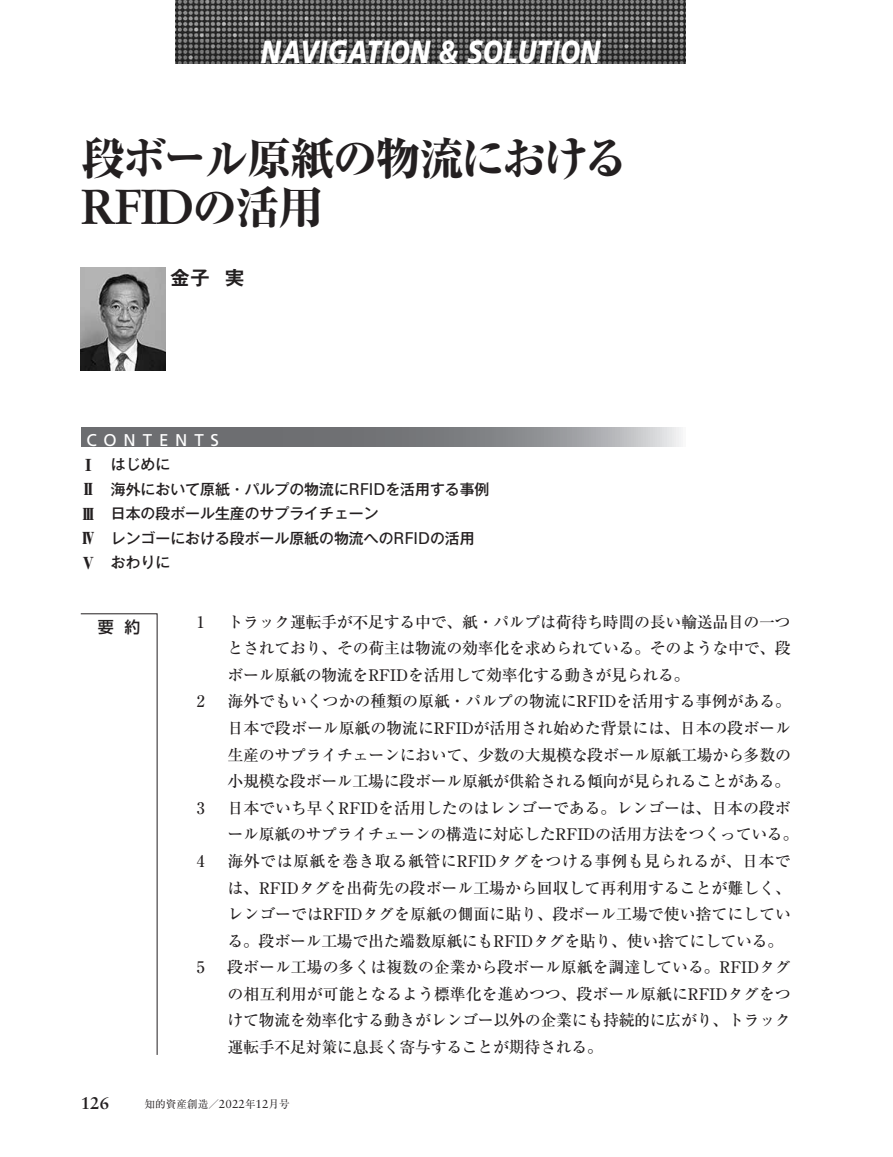
<style>
.page{position:relative;width:893px;height:1157px;background:#fff}
.page>*{position:absolute;margin:0;border:0;box-sizing:border-box;transform-origin:0 0}
.t1{font:700 49.05px "Sabon LT Std";color:#231f20}
.t2{font:800 44.7px "Ryumin Pr 6 N";letter-spacing:-.065em;color:#231f20}
.t3{font:italic 900 31.95px "Frutiger LT Std";letter-spacing:.015em;color:#fff;scale:.8 1}
.t4{font:700 19.2px "Gothic MB101 Pr 6 N De";color:#231f20}
.t5{font:16.95px "Frutiger LT Std";letter-spacing:.4em;color:#fff}
.t6{font:700 16.95px "Sabon LT Std";color:#231f20}
.t7{font:500 15.9px/26.5px "Ryumin Pro";letter-spacing:-.02em;color:#231f20;text-align:justify}
.t8{font:500 15.9px "Shin Go Pro";color:#231f20}
.t9{font:500 14.85px/24.5px "Gothic MB101 Pr 6 N";color:#231f20}
.t10{font:10.65px "Ryumin Pr 6 N";color:#231f20}
.s1{font-family:"Ryumin Pr 6 N";font-weight:800;font-size:44.7px}
.s2{font-family:"Ryumin Pr 6 N";font-weight:900;font-size:15.9px}
.s3{font-family:"Univers LT Std";font-weight:400;font-size:16.35px}
.s4{font-family:"Sabon LT Std";font-size:11.7px}
</style>
<div class="page">
<img style="left:175px;top:0;width:511px;height:64px">
<svg style="left:81px;top:427px;width:600px;height:19px;background:#838487"></svg>
<svg style="left:80px;top:613px;width:78px;height:442px"></svg>
<img style="left:81px;top:268px;width:85px;height:102px">
<h3 class="t3" style="left:261px;top:32px;width:425px">NAVIGATION &amp; SOLUTION</h3>
<h2 class="t2" style="left:81px;top:124px;width:549px">段ボール原紙の物流における</h2>
<h1 class="t1" style="left:81px;top:177px;width:244px">RFID<span class="s1">の活用</span></h1>
<p class="t4" style="left:170px;top:261px;width:75px">金子 実</p>
<p class="t5" style="left:86px;top:430px;width:134px">CONTENTS</p>
<p class="t9" style="left:81px;top:452px;width:410px"><span class="s2">Ⅰ</span>　はじめに<br><span class="s2">Ⅱ</span>　海外において原紙・パルプの物流に<span class="s3">RFID</span>を活用する事例<br><span class="s2">Ⅲ</span>　日本の段ボール生産のサプライチェーン<br><span class="s2">Ⅳ</span>　レンゴーにおける段ボール原紙の物流への<span class="s3">RFID</span>の活用<br><span class="s2">Ⅴ</span>　おわりに</p>
<p class="t8" style="left:98px;top:614px;width:44px">要 約</p>
<p class="t7" style="left:197px;top:607px;width:9px">1</p>
<p class="t7" style="left:227px;top:607px;width:565px">トラック運転手が不足する中で、紙・パルプは荷待ち時間の長い輸送品目の一つとされており、その荷主は物流の効率化を求められている。そのような中で、段ボール原紙の物流をRFIDを活用して効率化する動きが見られる。</p>
<p class="t7" style="left:197px;top:687px;width:9px">2</p>
<p class="t7" style="left:227px;top:687px;width:565px">海外でもいくつかの種類の原紙・パルプの物流にRFIDを活用する事例がある。日本で段ボール原紙の物流にRFIDが活用され始めた背景には、日本の段ボール生産のサプライチェーンにおいて、少数の大規模な段ボール原紙工場から多数の小規模な段ボール工場に段ボール原紙が供給される傾向が見られることがある。</p>
<p class="t7" style="left:197px;top:793px;width:9px">3</p>
<p class="t7" style="left:227px;top:793px;width:573px">日本でいち早くRFIDを活用したのはレンゴーである。レンゴーは、日本の段ボール原紙のサプライチェーンの構造に対応したRFIDの活用方法をつくっている。</p>
<p class="t7" style="left:197px;top:846px;width:9px">4</p>
<p class="t7" style="left:227px;top:846px;width:565px">海外では原紙を巻き取る紙管にRFIDタグをつける事例も見られるが、日本では、RFIDタグを出荷先の段ボール工場から回収して再利用することが難しく、レンゴーではRFIDタグを原紙の側面に貼り、段ボール工場で使い捨てにしている。段ボール工場で出た端数原紙にもRFIDタグを貼り、使い捨てにしている。</p>
<p class="t7" style="left:197px;top:953px;width:9px">5</p>
<p class="t7" style="left:227px;top:953px;width:565px">段ボール工場の多くは複数の企業から段ボール原紙を調達している。RFIDタグの相互利用が可能となるよう標準化を進めつつ、段ボール原紙にRFIDタグをつけて物流を効率化する動きがレンゴー以外の企業にも持続的に広がり、トラック運転手不足対策に息長く寄与することが期待される。</p>
<p class="t6" style="left:81px;top:1093px;width:30px">126</p>
<p class="t10" style="left:145px;top:1095px;width:147px">知的資産創造／<span class="s4">2022</span>年<span class="s4">12</span>月号</p>
</div>
